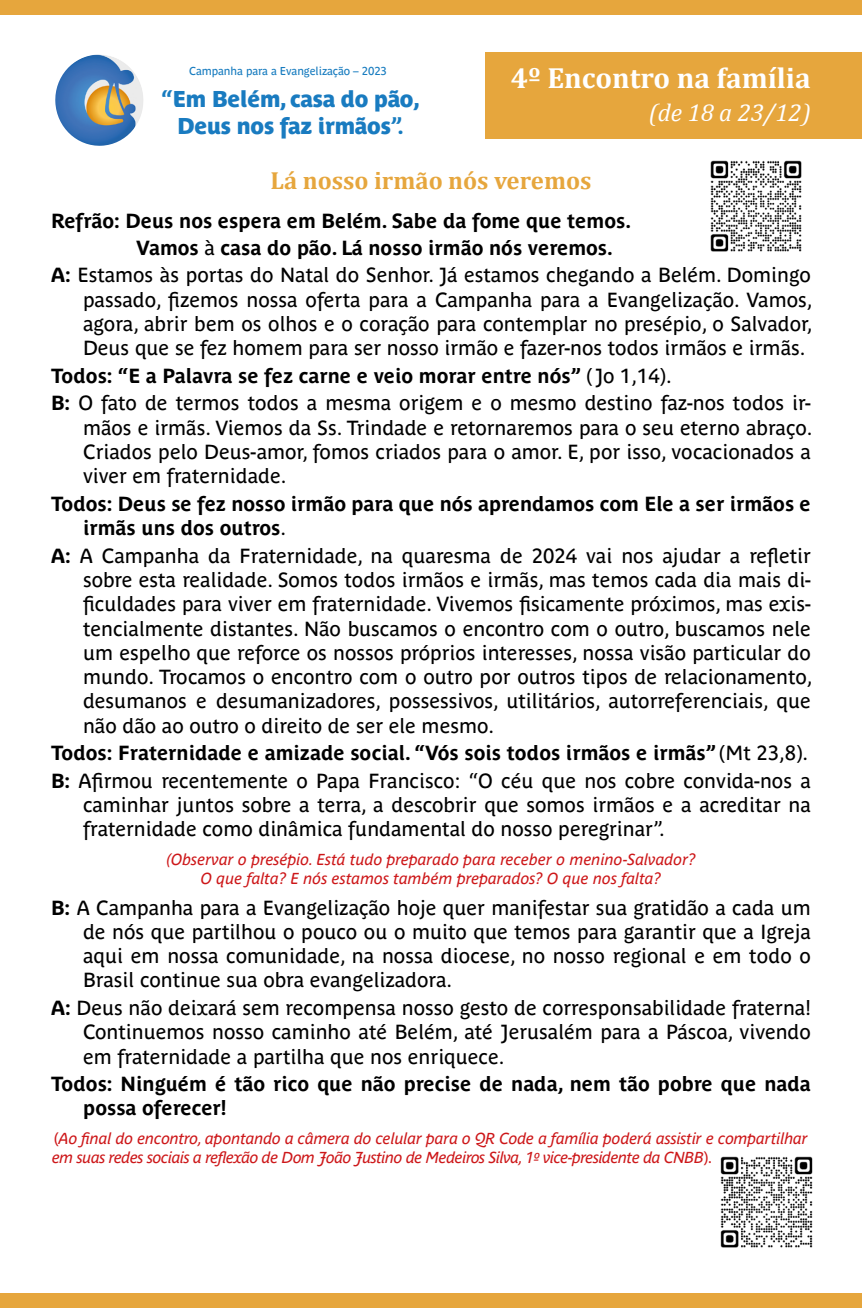
<style>
.page{position:relative;width:862px;height:1308px;background:#fff}
.page>*{position:absolute;margin:0;border:0;box-sizing:border-box;transform-origin:0 0}
.t1{font:700 29.25px "Cambria";color:#fff}
.t2{font:700 24.75px "Cambria";color:#e6a63d}
.t3{font:italic 24.75px "Cambria";color:#fff}
.t4{font:22.72px/27.2px "Parisine Plus Std Sombre";letter-spacing:-.01em;color:#197bc0;text-align:center;scale:.95 1}
.t5{font:20.25px/24.3px "Parisine Plus Std";color:#000;text-align:justify}
.t6{font:700 20.25px/24.3px "Parisine Plus Std";color:#000}
.t7{font:italic 15.75px/18.9px "Parisine Plus Std";letter-spacing:-.01em;color:#cd1719;text-align:center}
.t8{font:11.25px "Parisine Plus Std";letter-spacing:-.01em;color:#167bbf}
.s1{font-family:"Parisine Plus Std";font-weight:700;color:#167bbf}
.s2{font-weight:400}
.s3{font-weight:700}
.s4{font-style:normal}
</style>
<div class="page">
<img style="left:55px;top:54px;width:88px;height:92px">
<img style="left:710px;top:160px;width:92px;height:92px">
<div style="left:485px;top:52px;width:376px;height:87px;background:#e6a63d"></div>
<div style="left:0;top:1293px;width:861px;height:14px;background:#e6a63d"></div>
<div style="left:0;top:0;width:861px;height:14px;background:#e6a63d"></div>
<img style="left:720px;top:1156px;width:93px;height:92px">
<p class="t8" style="left:189px;top:65px;width:199px">Campanha para a Evangelização – 2023</p>
<p class="t4" style="left:161px;top:85px;width:273px"><span class="s1">“</span>Em Belém, casa do pão,<br>Deus nos faz irmãos<span class="s1">”.</span></p>
<h1 class="t1" style="left:510px;top:60px;width:301px">4º Encontro na família</h1>
<p class="t3" style="left:648px;top:97px;width:163px">(de 18 a 23/12)</p>
<p class="t2" style="left:270px;top:165px;width:322px">Lá nosso irmão nós veremos</p>
<p class="t6" style="left:51px;top:208px;width:581px">Refrão: Deus nos espera em Belém. Sabe da fome que temos.</p>
<p class="t6" style="left:136px;top:235px;width:478px">Vamos <span class="s2">à</span> casa do pão. Lá nosso irmão nós veremos.</p>
<p class="t5" style="left:51px;top:263px;width:760px"><span class="s3">A:</span> Estamos às portas do Natal do Senhor. Já estamos chegando a Belém. Domingo</p>
<p class="t5" style="left:83px;top:287px;width:730px">passado, fizemos nossa oferta para a Campanha para a Evangelização. Vamos, agora, abrir bem os olhos e o coração para contemplar no presépio, o Salvador, Deus que se fez homem para ser nosso irmão e fazer-nos todos irmãos e irmãs.</p>
<p class="t5" style="left:51px;top:362px;width:760px;line-height:27.4px"><span class="s3">Todos: “E a Palavra se fez carne e veio morar entre nós”</span> (Jo 1,14).<br><span class="s3">B:</span> O fato de termos todos a mesma origem e o mesmo destino faz-nos todos ir-</p>
<p class="t5" style="left:83px;top:415px;width:730px">mãos e irmãs. Viemos da Ss. Trindade e retornaremos para o seu eterno abraço.<br>Criados pelo Deus-amor, fomos criados para o amor. E, por isso, vocacionados a viver em fraternidade.</p>
<p class="t6" style="left:83px;top:491px;width:729px;text-indent:-32px">Todos: Deus se fez nosso irmão para que nós aprendamos com Ele a ser irmãos e irmãs uns dos outros<span class="s2">.</span></p>
<p class="t5" style="left:83px;top:543px;width:730px;text-indent:-32px"><span class="s3">A:</span> A Campanha da Fraternidade, na quaresma de 2024 vai nos ajudar a refletir sobre esta realidade. Somos todos irmãos e irmãs, mas temos cada dia mais di&shy;ficuldades para viver em fraternidade. Vivemos fisicamente próximos, mas exis&shy;tencialmente distantes. Não buscamos o encontro com o outro, buscamos nele um espelho que reforce os nossos próprios interesses, nossa visão particular do mundo. Trocamos o encontro com o outro por outros tipos de relacionamento, desumanos e desumanizadores, possessivos, utilitários, autorreferenciais, que não dão ao outro o direito de ser ele mesmo.</p>
<p class="t5" style="left:51px;top:739px;width:760px;line-height:27.4px"><span class="s3">Todos: Fraternidade e amizade social. “Vós sois todos irmãos e irmãs”</span> (Mt 23,8).<br><span class="s3">B:</span> Afirmou recentemente o Papa Francisco: “O céu que nos cobre convida-nos a</p>
<p class="t5" style="left:83px;top:792px;width:729px">caminhar juntos sobre a terra, a descobrir que somos irmãos e a acreditar na fraternidade como dinâmica fundamental do nosso peregrinar”.</p>
<p class="t7" style="left:166px;top:850px;width:530px">(Observar o presépio. Está tudo preparado para receber o menino-Salvador?<br>O que falta? E nós estamos também preparados? O que nos falta?</p>
<p class="t5" style="left:83px;top:895px;width:729px;text-indent:-32px"><span class="s3">B:</span> A Campanha para a Evangelização hoje quer manifestar sua gratidão a cada um de nós que partilhou o pouco ou o muito que temos para garantir que a Igreja aqui em nossa comunidade, na nossa diocese, no nosso regional e em todo o Brasil continue sua obra evangelizadora.</p>
<p class="t5" style="left:83px;top:995px;width:729px;text-indent:-32px"><span class="s3">A:</span> Deus não deixará sem recompensa nosso gesto de corresponsabilidade fraterna!<br>Continuemos nosso caminho até Belém, até Jerusalém para a Páscoa, vivendo em fraternidade a partilha que nos enriquece.</p>
<p class="t6" style="left:83px;top:1071px;width:729px;text-indent:-32px">Todos: Ninguém é tão rico que não precise de nada, nem tão pobre que nada possa oferecer!</p>
<p class="t7" style="left:52px;top:1128px;width:757px;text-align:left"><span class="s4">(</span>Ao final do encontro, apontando a câmera do celular para o QR Code a família poderá assistir e compartilhar em suas redes sociais a reflexão de Dom João Justino de Medeiros Silva, 1º vice-presidente da CNBB<span class="s4">).</span></p>
</div>
